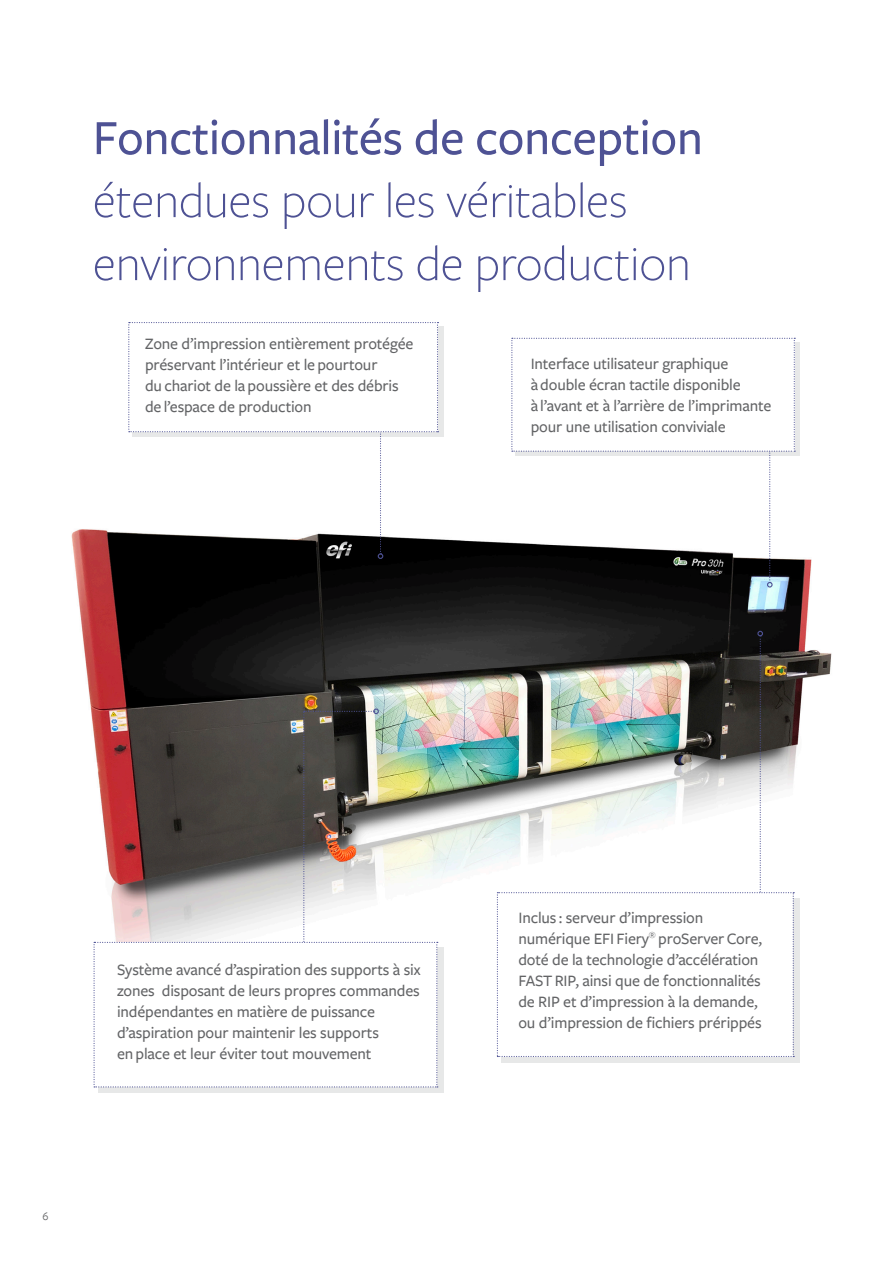
<style>
.page{position:relative;width:893px;height:1263px;background:#fff}
.page>*{position:absolute;margin:0;border:0;box-sizing:border-box;transform-origin:0 0}
.H1_34pt_7670_Purple{font:300 51px/63px "Freight Sans Pro";letter-spacing:-.01em;color:#4e5294}
.Bullets_Diagram_Call{font:500 16.5px/21px "Freight Sans Pro";letter-spacing:-.01em;color:#636466}
.t1{font:12px "Freight Sans Pro";color:#636466}
.s1{font-weight:500}
</style>
<div class="page">
<img style="left:71px;top:529px;width:761px;height:471px">
<svg style="left:128px;top:322px;width:310px;height:237px"></svg>
<svg style="left:511px;top:338px;width:284px;height:249px"></svg>
<div style="left:99px;top:947px;width:345px;height:146px;background:#e7e8e8"></div>
<svg style="left:94px;top:708px;width:344px;height:379px"></svg>
<div style="left:501px;top:898px;width:298px;height:165px;background:#e7e8e8"></div>
<img style="left:497px;top:631px;width:297px;height:426px">
<p class="H1_34pt_7670_Purple" style="left:93px;top:104px;width:612px"><span class="s1">Fonctionnalités de conception </span>étendues pour les véritables environnements de production</p>
<p class="Bullets_Diagram_Call" style="left:145px;top:333px;width:270px">Zone d’impression entièrement protégée préservant l’intérieur et le pourtour<br>du chariot de la poussière et des débris de l’espace de production</p>
<p class="Bullets_Diagram_Call" style="left:531px;top:353px;width:242px">Interface utilisateur graphique<br>à double écran tactile disponible<br>à l’avant et à l’arrière de l’imprimante pour une utilisation conviviale</p>
<p class="t1" style="left:43px;top:1208px;width:8px">6</p>
<p class="Bullets_Diagram_Call" style="left:117px;top:959px;width:305px">Système avancé d’aspiration des supports à six zones disposant de leurs propres commandes indépendantes en matière de puissance d’aspiration pour maintenir les supports<br>en place et leur éviter tout mouvement</p>
<p class="Bullets_Diagram_Call" style="left:518px;top:906px;width:245px">Inclus : serveur d’impression numérique EFI Fiery<sup>®</sup> proServer Core, doté de la technologie d’accélération FAST RIP, ainsi que de fonctionnalités de RIP et d’impression à la demande, ou d’impression de fichiers prérippés</p>
</div>
